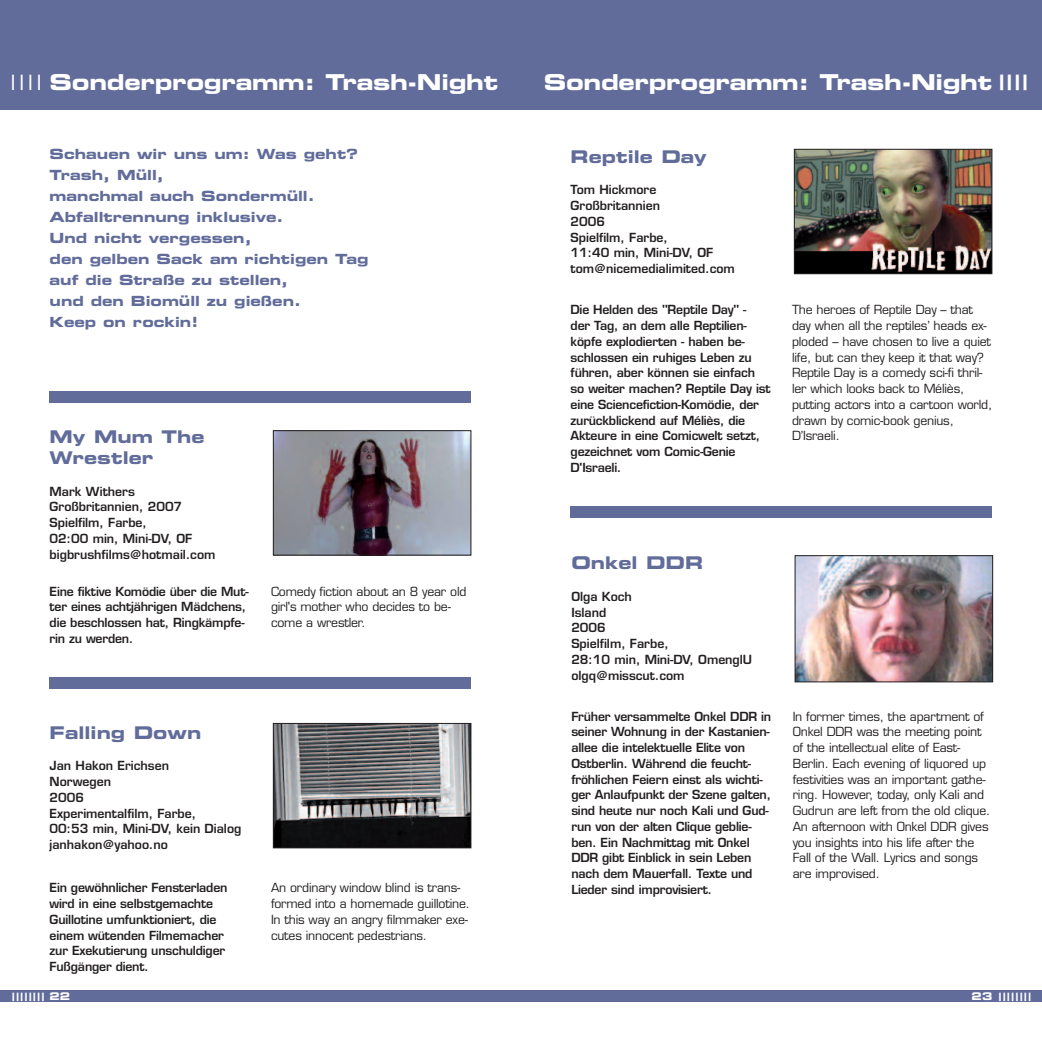
<style>
.page{position:relative;width:1042px;height:1042px;background:#fff}
.page>*{position:absolute;margin:0;border:0;box-sizing:border-box;transform-origin:0 0}
.t1{font:21.88px "Eurostile Bold Extended Two";letter-spacing:-.015em;color:#fff}
.t2{font:17.5px/21px "Eurostile Bold Extended Two";color:#616c9a}
.t3{font:14px/21px "Eurostile Bold Extended Two";color:#616c9a}
.t4{font:600 12.25px/15.8px "Eurostile";letter-spacing:-.015em;color:#231f20}
.t5{font:12.25px/15.8px "Eurostile";letter-spacing:-.015em;color:#231f20}
.t6{font:11.38px "Eurostile Bold Extended Two";color:#fff}
.s1{font-family:"Helvetica";font-size:21px}
.s2{font-size:10.5px}
.s3{font-size:21px}
</style>
<div class="page">
<div style="left:0;top:991px;width:1042px;height:11px;background:#616c9a"></div>
<div style="left:521px;top:0;width:521px;height:109px;background:#616c9a"></div>
<img style="left:275px;top:725px;width:194px;height:121px">
<div style="left:273px;top:723px;width:198px;height:125px;border:1px solid #231f20"></div>
<img style="left:796px;top:557px;width:195px;height:123px">
<div style="left:794px;top:555px;width:199px;height:127px;border:1px solid #231f20"></div>
<div style="left:0;top:0;width:521px;height:109px;background:#616c9a"></div>
<img style="left:275px;top:432px;width:194px;height:121px">
<div style="left:273px;top:430px;width:198px;height:125px;border:1px solid #231f20"></div>
<div style="left:50px;top:677px;width:421px;height:11px;background:#616c9a"></div>
<img style="left:796px;top:151px;width:194px;height:121px">
<div style="left:794px;top:149px;width:198px;height:125px;border:1px solid #231f20"></div>
<div style="left:50px;top:391px;width:421px;height:11px;background:#616c9a"></div>
<div style="left:570px;top:507px;width:422px;height:11px;background:#616c9a"></div>
<h1 class="t1" style="left:11px;top:74px;width:489px"><span class="s1">| | | |</span> Sonderprogramm: Trash-Night</h1>
<p class="t3" style="left:50px;top:145px;width:320px">Schauen wir uns um: Was geht?<br>Trash, Müll,<br>manchmal auch Sondermüll.<br>Abfalltrennung inklusive.<br>Und nicht vergessen,<br>den gelben Sack am richtigen Tag auf die Straße zu stellen,<br>und den Biomüll zu gießen.<br>Keep on rockin!</p>
<h2 class="t2" style="left:50px;top:428px;width:156px">My Mum The<br>Wrestler</h2>
<p class="t4" style="left:50px;top:484px;width:167px">Mark Withers<br>Großbritannien, 2007<br>Spielfilm, Farbe,<br>02:00 min, Mini-DV, OF bigbrushfilms@hotmail.com</p>
<p class="t4" style="left:50px;top:584px;width:200px">Eine fiktive Komödie über die Mut&shy;ter eines achtjährigen Mädchens, die beschlossen hat, Ringkämpfe&shy;rin zu werden.</p>
<p class="t5" style="left:271px;top:584px;width:197px">Comedy fiction about an 8 year old girl's mother who decides to be&shy;come a wrestler.</p>
<h2 class="t2" style="left:50px;top:723px;width:153px">Falling Down</h2>
<p class="t4" style="left:50px;top:759px;width:193px">Jan Hakon Erichsen<br>Norwegen<br>2006<br>Experimentalfilm, Farbe,<br>00:53 min, Mini-DV, kein Dialog janhakon@yahoo.no</p>
<p class="t4" style="left:50px;top:881px;width:179px">Ein gewöhnlicher Fensterladen wird in eine selbstgemachte<br>Guillotine umfunktioniert, die einem wütenden Filmemacher zur Exekutierung unschuldiger<br>Fußgänger dient.</p>
<p class="t5" style="left:271px;top:881px;width:200px">An ordinary window blind is trans&shy;formed into a homemade guillotine.<br>In this way an angry filmmaker exe&shy;cutes innocent pedestrians.</p>
<p class="t6" style="left:12px;top:992px;width:60px">|||||||| <span class="s2">22</span></p>
<h1 class="t1" style="left:544px;top:74px;width:485px">Sonderprogramm: Trash-Night <span class="s3">| | | |</span></h1>
<h2 class="t2" style="left:570px;top:148px;width:138px">Reptile Day</h2>
<p class="t4" style="left:570px;top:183px;width:166px">Tom Hickmore<br>Großbritannien<br>2006<br>Spielfilm, Farbe,<br>11:40 min, Mini-DV, OF tom@nicemedialimited.com</p>
<p class="t4" style="left:570px;top:303px;width:201px">Die Helden des "Reptile Day" -<br>der Tag, an dem alle Reptilien&shy;köpfe explodierten - haben be&shy;schlossen ein ruhiges Leben zu führen, aber können sie einfach so weiter machen? Reptile Day ist eine Sciencefiction-Komödie, der zurückblickend auf Méliès, die<br>Akteure in eine Comicwelt setzt, gezeichnet vom Comic-Genie<br>D'Israeli.</p>
<p class="t5" style="left:792px;top:303px;width:202px">The heroes of Reptile Day – that day when all the reptiles’ heads ex&shy;ploded – have chosen to live a quiet life, but can they keep it that way?<br>Reptile Day is a comedy sci-fi thril&shy;ler which looks back to Méliès, putting actors into a cartoon world, drawn by comic-book genius,<br>D’Israeli.</p>
<h2 class="t2" style="left:571px;top:554px;width:133px">Onkel DDR</h2>
<p class="t4" style="left:571px;top:590px;width:182px">Olga Koch<br>Island<br>2006<br>Spielfilm, Farbe,<br>28:10 min, Mini-DV, OmenglU olgq@misscut.com</p>
<p class="t4" style="left:571px;top:709px;width:201px">Früher versammelte Onkel DDR in seiner Wohnung in der Kastanien&shy;allee die intelektuelle Elite von<br>Ostberlin. Während die feucht&shy;fröhlichen Feiern einst als wichti&shy;ger Anlaufpunkt der Szene galten, sind heute nur noch Kali und Gud&shy;run von der alten Clique geblie&shy;ben. Ein Nachmittag mit Onkel<br>DDR gibt Einblick in sein Leben nach dem Mauerfall. Texte und<br>Lieder sind improvisiert.</p>
<p class="t5" style="left:793px;top:709px;width:199px">In former times, the apartment of<br>Onkel DDR was the meeting point of the intellectual elite of East-<br>Berlin. Each evening of liquored up festivities was an important gathe&shy;ring. However, today, only Kali and<br>Gudrun are left from the old clique.<br>An afternoon with Onkel DDR gives you insights into his life after the<br>Fall of the Wall. Lyrics and songs are improvised.</p>
<p class="t6" style="left:971px;top:992px;width:61px"><span class="s2">23</span> ||||||||</p>
</div>
